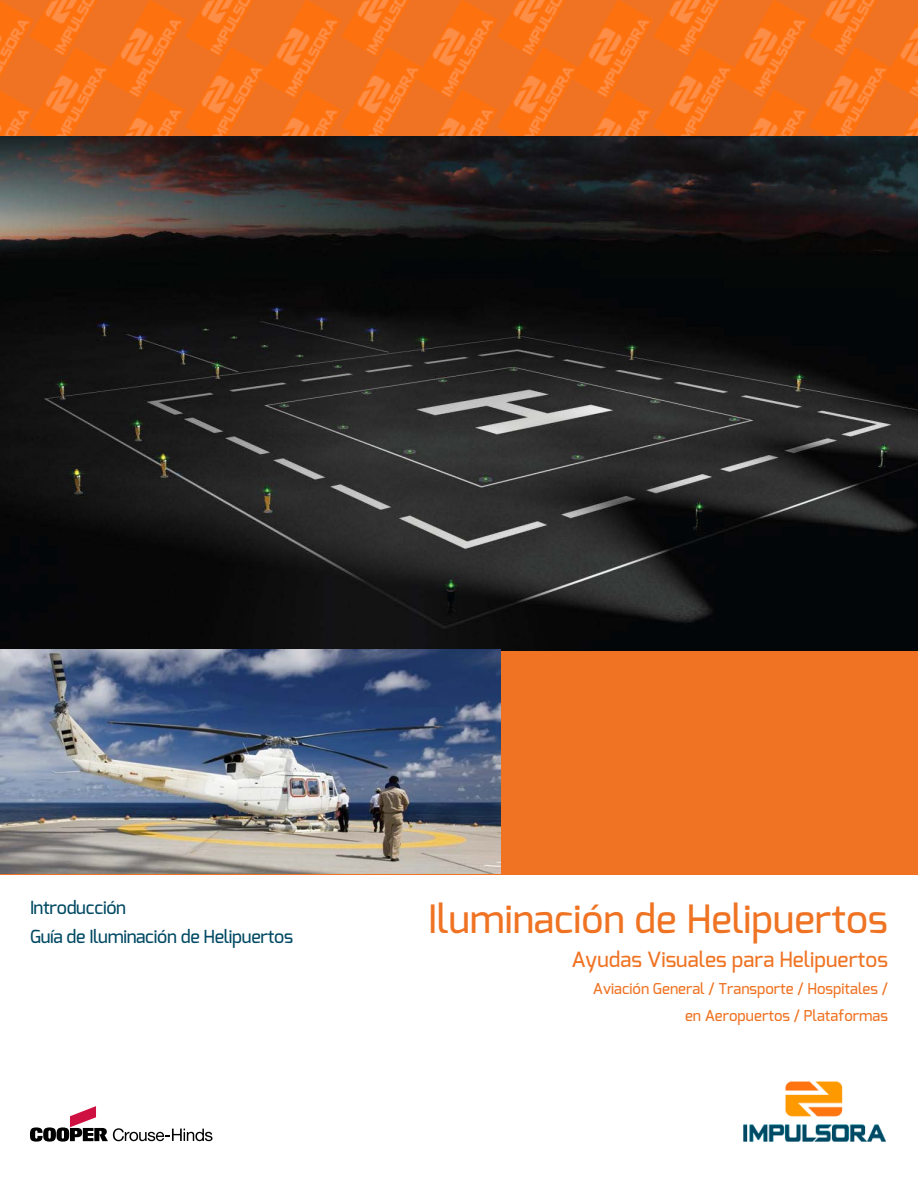
<style>
.page{position:relative;width:918px;height:1188px;background:#fff}
.page>*{position:absolute;margin:0;border:0;box-sizing:border-box;transform-origin:0 0}
.t1{font:500 39px "Exo";color:#ef7323}
.t2{font:500 21px "Exo";color:#ef7323}
.t3{font:500 18px/28.5px "Exo";letter-spacing:-.02em;color:#024a64}
.t4{font:500 15px/27px "Exo";color:#ef7323;text-align:right}
</style>
<div class="page">
<img style="left:34px;top:0;width:64px;height:47px">
<img style="left:186px;top:0;width:68px;height:47px">
<img style="left:342px;top:0;width:68px;height:47px">
<img style="left:498px;top:0;width:68px;height:47px">
<img style="left:654px;top:0;width:68px;height:47px">
<img style="left:810px;top:0;width:68px;height:47px">
<img style="left:104px;top:0;width:82px;height:89px">
<img style="left:260px;top:0;width:82px;height:89px">
<img style="left:416px;top:0;width:82px;height:89px">
<img style="left:572px;top:0;width:82px;height:89px">
<img style="left:728px;top:0;width:82px;height:89px">
<img style="left:884px;top:20px;width:34px;height:79px">
<img style="left:29px;top:47px;width:82px;height:89px">
<svg style="left:104px;top:68px;width:7px;height:11px"></svg>
<img style="left:185px;top:47px;width:82px;height:89px">
<svg style="left:260px;top:68px;width:7px;height:11px"></svg>
<img style="left:341px;top:47px;width:82px;height:89px">
<svg style="left:416px;top:68px;width:7px;height:11px"></svg>
<img style="left:497px;top:47px;width:82px;height:89px">
<svg style="left:572px;top:68px;width:7px;height:11px"></svg>
<img style="left:653px;top:47px;width:82px;height:89px">
<svg style="left:728px;top:68px;width:7px;height:11px"></svg>
<img style="left:809px;top:47px;width:82px;height:89px">
<svg style="left:884px;top:68px;width:7px;height:11px"></svg>
<img style="left:104px;top:89px;width:82px;height:47px">
<img style="left:260px;top:89px;width:82px;height:47px">
<img style="left:416px;top:89px;width:82px;height:47px">
<img style="left:572px;top:89px;width:82px;height:47px">
<img style="left:728px;top:89px;width:82px;height:47px">
<img style="left:884px;top:110px;width:34px;height:26px">
<img style="left:0;top:0;width:34px;height:79px">
<img style="left:0;top:90px;width:34px;height:46px">
<div style="left:0;top:650px;width:918px;height:224px;background:#ef7323"></div>
<svg style="left:30px;top:1106px;width:183px;height:36px"></svg>
<img style="left:743px;top:1082px;width:143px;height:60px">
<img style="left:0;top:136px;width:918px;height:514px">
<img style="left:0;top:650px;width:501px;height:224px">
<p class="t3" style="left:30px;top:894px;width:265px">Introducción<br>Guía de Iluminación de Helipuertos</p>
<h1 class="t1" style="left:428px;top:894px;width:461px">Iluminación de Helipuertos</h1>
<h2 class="t2" style="left:571px;top:946px;width:318px">Ayudas Visuales para Helipuertos</h2>
<p class="t4" style="left:593px;top:975px;width:297px">Aviación General / Transporte / Hospitales / en Aeropuertos / Plataformas</p>
</div>
